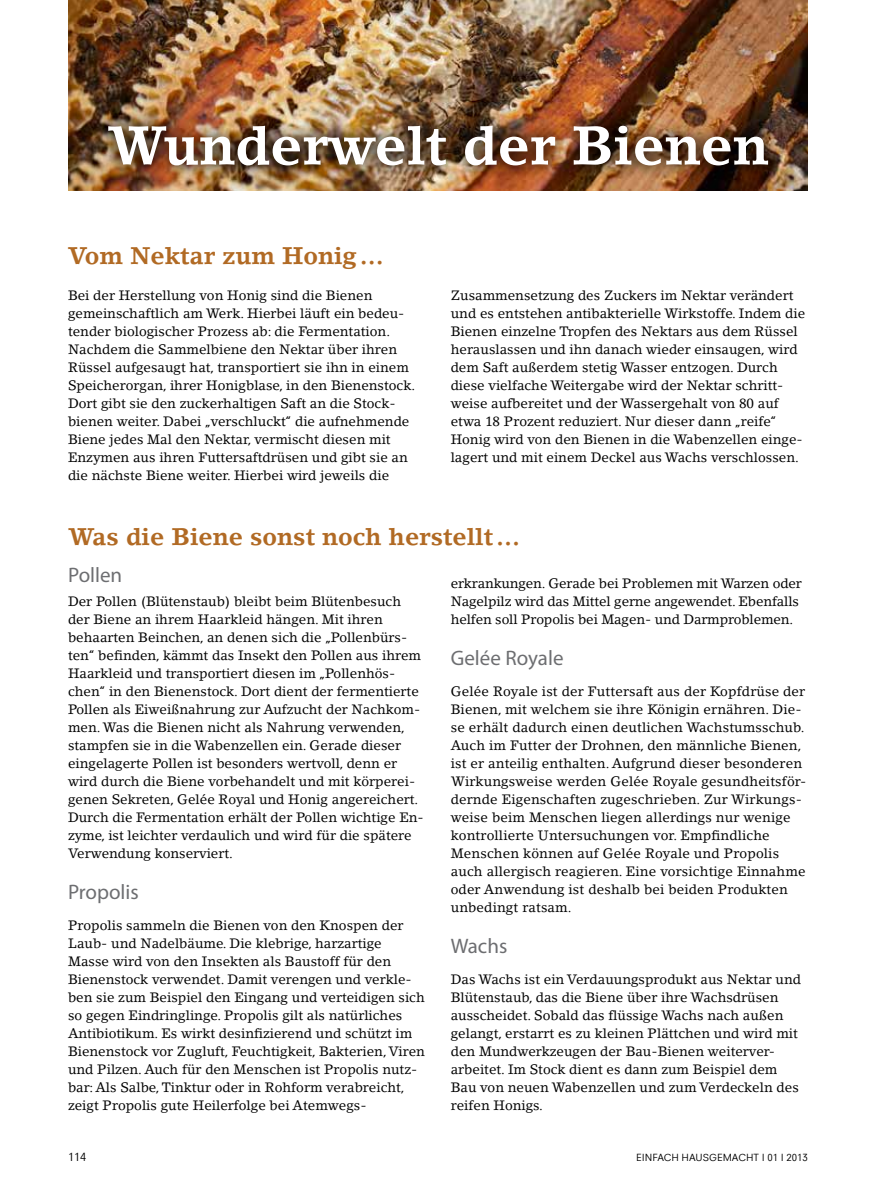
<style>
.page{position:relative;width:893px;height:1191px;background:#fff}
.page>*{position:absolute;margin:0;border:0;box-sizing:border-box;transform-origin:0 0}
.t1{font:700 54px "Lino Letter Std";color:#fff}
.t2{font:700 24px "Lino Letter Std";color:#b16a24}
.t3{font:21px "Myriad Pro";color:#6d6e71}
.t4{font:13.5px/18px "Lino Letter Std";color:#000}
.t5{font:12px "Neuzeit Office";color:#000}
.t6{font:10.5px "Neuzeit Office";color:#000}
</style>
<div class="page">
<img style="left:68px;top:0;width:740px;height:190px">
<div style="left:92px;top:110px;width:692px;height:70px;background:#000;opacity:.75"></div>
<h1 class="t1" style="left:107px;top:113px;width:663px">Wunderwelt der Bienen</h1>
<h2 class="t2" style="left:68px;top:241px;width:317px">Vom Nektar zum Honig…</h2>
<p class="t4" style="left:68px;top:286px;width:349px">Bei der Herstellung von Honig sind die Bienen gemeinschaftlich am Werk. Hierbei läuft ein bedeu&shy;tender biologischer Prozess ab: die Fermentation.<br>Nachdem die Sammelbiene den Nektar über ihren Rüssel aufgesaugt hat, transportiert sie ihn in einem Speicherorgan, ihrer Honigblase, in den Bienenstock.<br>Dort gibt sie den zuckerhaltigen Saft an die Stock&shy;bienen weiter. Dabei „verschluckt“ die aufnehmende Biene jedes Mal den Nektar, vermischt diesen mit Enzymen aus ihren Futtersaftdrüsen und gibt sie an die nächste Biene weiter. Hierbei wird jeweils die</p>
<p class="t4" style="left:451px;top:286px;width:356px">Zusammensetzung des Zuckers im Nektar verändert und es entstehen antibakterielle Wirkstoffe. Indem die Bienen einzelne Tropfen des Nektars aus dem Rüssel herauslassen und ihn danach wieder einsaugen, wird dem Saft außerdem stetig Wasser entzogen. Durch diese vielfache Weitergabe wird der Nektar schritt&shy;weise aufbereitet und der Wassergehalt von 80 auf etwa 18 Prozent reduziert. Nur dieser dann „reife“ Honig wird von den Bienen in die Wabenzellen einge&shy;lagert und mit einem Deckel aus Wachs verschlossen.</p>
<h2 class="t2" style="left:68px;top:522px;width:454px">Was die Biene sonst noch herstellt…</h2>
<h3 class="t3" style="left:68px;top:562px;width:56px">Pollen</h3>
<p class="t4" style="left:68px;top:592px;width:357px">Der Pollen (Blütenstaub) bleibt beim Blütenbesuch der Biene an ihrem Haarkleid hängen. Mit ihren behaarten Beinchen, an denen sich die „Pollenbürs&shy;ten“ befinden, kämmt das Insekt den Pollen aus ihrem Haarkleid und transportiert diesen im „Pollenhös&shy;chen“ in den Bienenstock. Dort dient der fermentierte Pollen als Eiweißnahrung zur Aufzucht der Nachkom&shy;men. Was die Bienen nicht als Nahrung verwenden, stampfen sie in die Wabenzellen ein. Gerade dieser eingelagerte Pollen ist besonders wertvoll, denn er wird durch die Biene vorbehandelt und mit körperei&shy;genen Sekreten, Gelée Royal und Honig angereichert.<br>Durch die Fermentation erhält der Pollen wichtige En&shy;zyme, ist leichter verdaulich und wird für die spätere Verwendung konserviert.</p>
<h3 class="t3" style="left:68px;top:879px;width:72px">Propolis</h3>
<p class="t4" style="left:68px;top:916px;width:358px">Propolis sammeln die Bienen von den Knospen der Laub- und Nadelbäume. Die klebrige, harzartige Masse wird von den Insekten als Baustoff für den Bienenstock verwendet. Damit verengen und verkle&shy;ben sie zum Beispiel den Eingang und verteidigen sich so gegen Eindringlinge. Propolis gilt als natürliches Antibiotikum. Es wirkt desinfizierend und schützt im Bienenstock vor Zugluft, Feuchtigkeit, Bakterien, Viren und Pilzen. Auch für den Menschen ist Propolis nutz&shy;bar: Als Salbe, Tinktur oder in Rohform verabreicht, zeigt Propolis gute Heilerfolge bei Atemwegs-</p>
<p class="t4" style="left:451px;top:574px;width:353px">erkrankungen. Gerade bei Problemen mit Warzen oder<br>Nagelpilz wird das Mittel gerne angewendet. Ebenfalls helfen soll Propolis bei Magen- und Darmproblemen.</p>
<h3 class="t3" style="left:451px;top:645px;width:114px">Gelée Royale</h3>
<p class="t4" style="left:451px;top:682px;width:357px">Gelée Royale ist der Futtersaft aus der Kopfdrüse der Bienen, mit welchem sie ihre Königin ernähren. Die&shy;se erhält dadurch einen deutlichen Wachstumsschub.<br>Auch im Futter der Drohnen, den männliche Bienen, ist er anteilig enthalten. Aufgrund dieser besonderen Wirkungsweise werden Gelée Royale gesundheitsför&shy;dernde Eigenschaften zugeschrieben. Zur Wirkungs&shy;weise beim Menschen liegen allerdings nur wenige kontrollierte Untersuchungen vor. Empfindliche Menschen können auf Gelée Royale und Propolis auch allergisch reagieren. Eine vorsichtige Einnahme oder Anwendung ist deshalb bei beiden Produkten unbedingt ratsam.</p>
<h3 class="t3" style="left:451px;top:933px;width:58px">Wachs</h3>
<p class="t4" style="left:451px;top:970px;width:352px">Das Wachs ist ein Verdauungsprodukt aus Nektar und Blütenstaub, das die Biene über ihre Wachsdrüsen ausscheidet. Sobald das flüssige Wachs nach außen gelangt, erstarrt es zu kleinen Plättchen und wird mit den Mundwerkzeugen der Bau-Bienen weiterver&shy;arbeitet. Im Stock dient es dann zum Beispiel dem Bau von neuen Wabenzellen und zum Verdeckeln des reifen Honigs.</p>
<p class="t5" style="left:68px;top:1150px;width:20px">114</p>
<p class="t6" style="left:636px;top:1151px;width:173px">EINFACH HAUSGEMACHT I 01 I 2013</p>
</div>
